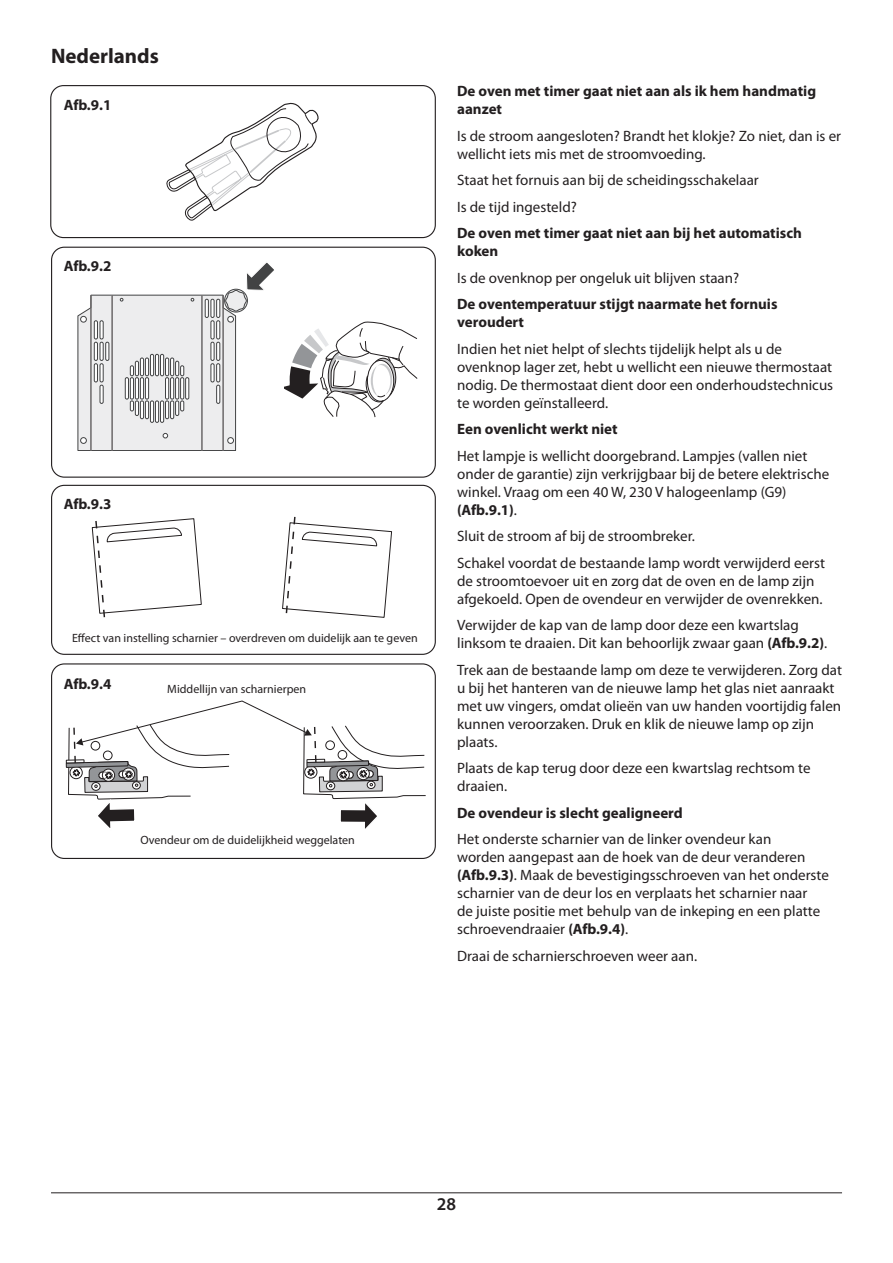
<style>
.page{position:relative;width:893px;height:1263px;background:#fff}
.page>*{position:absolute;margin:0;border:0;box-sizing:border-box;transform-origin:0 0}
.t1{font:700 21px "Myriad Pro";color:#231f20}
.t2{font:600 18px "Myriad Pro";color:#231f20}
.Body{font:15px/18px "Myriad Pro";color:#231f20}
.Body-2{font:700 15px/18px "Myriad Pro";color:#231f20}
.Body_centre{font:12px "Myriad Pro";color:#231f20}
.s1{font-weight:700}
</style>
<div class="page">
<hr style="left:51px;top:1192px;width:791px;height:1px;background:#231f20">
<svg style="left:167px;top:103px;width:152px;height:117px"></svg>
<div style="left:50px;top:85px;width:386px;height:153px;border:1px solid #231f20;border-radius:13px"></div>
<svg style="left:78px;top:262px;width:196px;height:189px"></svg>
<div style="left:51px;top:247px;width:385px;height:231px;border:1px solid #231f20;border-radius:13px"></div>
<svg style="left:284px;top:321px;width:134px;height:97px"></svg>
<svg style="left:91px;top:518px;width:111px;height:100px"></svg>
<svg style="left:282px;top:516px;width:110px;height:102px"></svg>
<div style="left:51px;top:485px;width:385px;height:170px;border:1px solid #231f20;border-radius:13px"></div>
<svg style="left:66px;top:700px;width:360px;height:129px"></svg>
<div style="left:359px;top:770px;width:15px;height:7px;border:1px dashed #231f20;border-radius:3px"></div>
<div style="left:339px;top:771px;width:15px;height:8px;border:1px dashed #231f20;border-radius:3px"></div>
<div style="left:119px;top:771px;width:14px;height:7px;border:1px dashed #231f20;border-radius:3px"></div>
<div style="left:99px;top:772px;width:14px;height:7px;border:1px dashed #231f20;border-radius:3px"></div>
<div style="left:51px;top:663px;width:385px;height:196px;border:1px solid #231f20;border-radius:13px"></div>
<div style="left:59px;top:255px;width:63px;height:21px;background:#fff"></div>
<h1 class="t1" style="left:51px;top:42px;width:109px">Nederlands</h1>
<p class="Body-2" style="left:64px;top:96px;width:49px">Afb.9.1</p>
<p class="Body-2" style="left:64px;top:256px;width:49px">Afb.9.2</p>
<p class="Body-2" style="left:64px;top:495px;width:49px">Afb.9.3</p>
<p class="Body_centre" style="left:72px;top:630px;width:347px">Effect van instelling scharnier – overdreven om duidelijk aan te geven</p>
<p class="Body-2" style="left:64px;top:674px;width:49px">Afb.9.4</p>
<p class="Body_centre" style="left:167px;top:682px;width:140px">Middellijn van scharnierpen</p>
<p class="Body_centre" style="left:140px;top:833px;width:216px">Ovendeur om de duidelijkheid weggelaten</p>
<p class="Body-2" style="left:457px;top:82px;width:360px">De oven met timer gaat niet aan als ik hem handmatig aanzet</p>
<p class="Body" style="left:457px;top:127px;width:386px">Is de stroom aangesloten? Brandt het klokje? Zo niet, dan is er wellicht iets mis met de stroomvoeding.</p>
<p class="Body" style="left:457px;top:171px;width:303px">Staat het fornuis aan bij de scheidingsschakelaar</p>
<p class="Body" style="left:457px;top:198px;width:121px">Is de tijd ingesteld?</p>
<p class="Body-2" style="left:457px;top:224px;width:346px">De oven met timer gaat niet aan bij het automatisch koken</p>
<p class="Body" style="left:457px;top:269px;width:284px">Is de ovenknop per ongeluk uit blijven staan?</p>
<p class="Body-2" style="left:457px;top:295px;width:322px">De oventemperatuur stijgt naarmate het fornuis veroudert</p>
<p class="Body" style="left:457px;top:340px;width:378px">Indien het niet helpt of slechts tijdelijk helpt als u de ovenknop lager zet, hebt u wellicht een nieuwe thermostaat nodig. De thermostaat dient door een onderhoudstechnicus te worden geïnstalleerd.</p>
<p class="Body-2" style="left:457px;top:420px;width:162px">Een ovenlicht werkt niet</p>
<p class="Body" style="left:457px;top:447px;width:374px">Het lampje is wellicht doorgebrand. Lampjes (vallen niet onder de garantie) zijn verkrijgbaar bij de betere elektrische winkel. Vraag om een 40 W, 230 V halogeenlamp (G9) <span class="s1">(Afb.9.1)</span>.</p>
<p class="Body" style="left:457px;top:527px;width:239px">Sluit de stroom af bij de stroombreker.</p>
<p class="Body" style="left:457px;top:554px;width:369px">Schakel voordat de bestaande lamp wordt verwijderd eerst de stroomtoevoer uit en zorg dat de oven en de lamp zijn afgekoeld. Open de ovendeur en verwijder de ovenrekken.</p>
<p class="Body" style="left:457px;top:616px;width:372px">Verwijder de kap van de lamp door deze een kwartslag linksom te draaien. Dit kan behoorlijk zwaar gaan <span class="s1">(Afb.9.2)</span>.</p>
<p class="Body" style="left:457px;top:661px;width:386px">Trek aan de bestaande lamp om deze te verwijderen. Zorg dat u bij het hanteren van de nieuwe lamp het glas niet aanraakt met uw vingers, omdat olieën van uw handen voortijdig falen kunnen veroorzaken. Druk en klik de nieuwe lamp op zijn plaats.</p>
<p class="Body" style="left:457px;top:759px;width:355px">Plaats de kap terug door deze een kwartslag rechtsom te draaien.</p>
<p class="Body-2" style="left:457px;top:803px;width:227px">De ovendeur is slecht gealigneerd</p>
<p class="Body" style="left:457px;top:830px;width:373px">Het onderste scharnier van de linker ovendeur kan<br>worden aangepast aan de hoek van de deur veranderen <span class="s1">(Afb.9.3)</span>. Maak de bevestigingsschroeven van het onderste scharnier van de deur los en verplaats het scharnier naar<br>de juiste positie met behulp van de inkeping en een platte schroevendraaier <span class="s1">(Afb.9.4)</span>.</p>
<p class="Body" style="left:457px;top:947px;width:242px">Draai de scharnierschroeven weer aan.</p>
<p class="t2" style="left:437px;top:1193px;width:21px">28</p>
</div>
